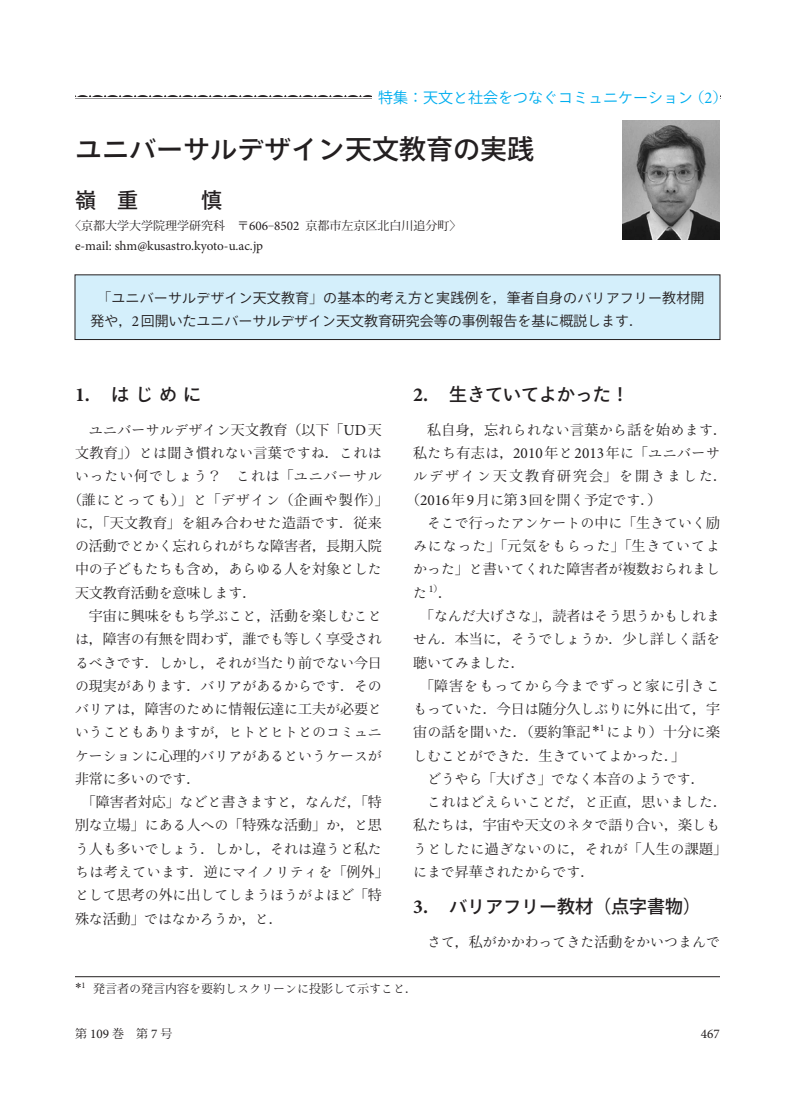
<style>
.page{position:relative;width:795px;height:1115px;background:#fff}
.page>*{position:absolute;margin:0;border:0;box-sizing:border-box;transform-origin:0 0}
.t1{font:500 27px "Ryo Gothic Plus N";color:#231f20}
.t2{font:500 18px "Ryo Gothic Plus N";color:#231f20}
.t3{font:500 18px "Koz Go Pro";color:#231f20}
.t4{font:15px "Ryo Gothic Plus N";color:#00aeef}
.t5{font:13.95px/23.2px "Ryo Text Plus N";color:#231f20;text-align:justify}
.t6{font:13.95px/23.2px "Koz Min Pro";color:#231f20;text-align:center}
.t7{font:13.95px/23.2px "Ryo Gothic Plus N";letter-spacing:.015em;color:#231f20}
.t8{font:13.95px/23.2px "Ryo Text Plus N";letter-spacing:.035em;color:#231f20}
.t9{font:13.95px/23.2px "Koz Min Pro";letter-spacing:.03em;color:#231f20;text-align:center}
.t10{font:13.95px "Ryo Text Plus N";letter-spacing:.03em;color:#231f20}
.t11{font:13.95px "Ryo Text Plus N";letter-spacing:.065em;color:#231f20}
.t12{font:13.95px "Ryo Text Plus N";letter-spacing:.085em;color:#231f20}
.t13{font:13.2px "Minion Pro";letter-spacing:-.005em;color:#231f20}
.t14{font:12px "Koz Min Pro";color:#231f20}
.t15{font:12px "Ryo Text Plus N";color:#231f20}
.s1{font-family:"Koz Go Pro"}
.s2{font-family:"Koz Min Pro"}
.s3{font-family:"Minion Pro";font-size:16.5px}
.s4{font-family:"Minion Pro";font-size:13.2px}
.s5{font-family:"Minion Pro";font-size:15.3px}
.s6{font-family:"Minion Pro";font-weight:700;font-size:19.8px}
.s7{font-family:"Ryo Text Plus N"}
.s8{font-family:"Times New Roman";font-size:15.3px}
.s9{font-family:"Ryo Gothic Plus N"}
.s10{font-family:"Times New Roman";font-size:13.2px}
</style>
<div class="page">
<div style="left:75px;top:274px;width:645px;height:66px;background:#d4effb;border:1px solid #231f20"></div>
<img style="left:622px;top:120px;width:98px;height:119px">
<hr style="left:75px;top:976px;width:645px;height:1px;background:#231f20">
<img style="left:75px;top:95px;width:297px;height:4px">
<p class="t4" style="left:378px;top:88px;width:351px"><span class="s1">特集</span><span class="s2">：</span><span class="s1">天文</span>と<span class="s1">社会</span>をつなぐコミュニケーション<span class="s2">（</span><span class="s3">2</span><span class="s2">）</span></p>
<h1 class="t1" style="left:75px;top:132px;width:460px">ユニバーサルデザイン<span class="s1">天文教育</span>の<span class="s1">実践</span></h1>
<p class="t14" style="left:69px;top:217px;width:394px">〈京都大学大学院理学研究科　〒<span class="s4">606</span>‒<span class="s4">8502</span> 京都市左京区北白川追分町〉</p>
<p class="t13" style="left:75px;top:236px;width:190px">e-mail: shm@kusastro.kyoto-u.ac.jp</p>
<p class="t7" style="left:91px;top:286px;width:615px;text-indent:7px"><span class="s2">「</span>ユニバーサルデザイン<span class="s1">天文教育</span><span class="s2">」</span>の<span class="s1">基本的考</span>え<span class="s1">方</span>と<span class="s1">実践例</span>を<span class="s2">，</span><span class="s1">筆者自身</span>のバリアフリー<span class="s1">教材開発</span>や<span class="s2">，</span><span class="s5">2</span><span class="s1">回開</span>いたユニバーサルデザイン<span class="s1">天文教育研究会等</span>の<span class="s1">事例報告</span>を<span class="s1">基</span>に<span class="s1">概説</span>します<span class="s2">．</span></p>
<p class="t2" style="left:75px;top:383px;width:127px"><span class="s6">1.</span> はじめに</p>
<p class="t5" style="left:75px;top:418px;width:308px;text-indent:14px">ユニバーサルデザイン<span class="s2">天文教育（以下「</span><span class="s5">UD</span><span class="s2">天文教育」）</span>とは<span class="s2">聞</span>き<span class="s2">慣</span>れない<span class="s2">言葉</span>ですね<span class="s2">．</span>これはいったい<span class="s2">何</span>でしょう<span class="s2">？　</span>これは<span class="s2">「</span>ユニバーサル</p>
<p class="t9" style="left:68px;top:487px;width:322px">（誰<span class="s7">にとっても</span>）」<span class="s7">と</span>「<span class="s7">デザイン</span>（企画<span class="s7">や</span>製作）」<span class="s7">に</span>，「天文教育」<span class="s7">を</span>組<span class="s7">み</span>合<span class="s7">わせた</span>造語<span class="s7">です</span>．従来</p>
<p class="t5" style="left:75px;top:534px;width:308px">の<span class="s2">活動</span>でとかく<span class="s2">忘</span>れられがちな<span class="s2">障害者，長期入院中</span>の<span class="s2">子</span>どもたちも<span class="s2">含</span>め<span class="s2">，</span>あらゆる<span class="s2">人</span>を<span class="s2">対象</span>とした</p>
<p class="t6" style="left:75px;top:580px;width:183px">天文教育活動<span class="s7">を</span>意味<span class="s7">します</span>．</p>
<p class="t5" style="left:75px;top:604px;width:308px;text-indent:14px"><span class="s2">宇宙</span>に<span class="s2">興味</span>をもち<span class="s2">学</span>ぶこと<span class="s2">，活動</span>を<span class="s2">楽</span>しむことは<span class="s2">，障害</span>の<span class="s2">有無</span>を<span class="s2">問</span>わず<span class="s2">，誰</span>でも<span class="s2">等</span>しく<span class="s2">享受</span>されるべきです<span class="s2">．</span>しかし<span class="s2">，</span>それが<span class="s2">当</span>たり<span class="s2">前</span>でない<span class="s2">今日</span>の<span class="s2">現実</span>があります<span class="s2">．</span>バリアがあるからです<span class="s2">．</span>そのバリアは<span class="s2">，障害</span>のために<span class="s2">情報伝達</span>に<span class="s2">工夫</span>が<span class="s2">必要</span>ということもありますが<span class="s2">，</span>ヒトとヒトとのコミュニケーションに<span class="s2">心理的</span>バリアがあるというケースが<span class="s2">非常</span>に<span class="s2">多</span>いのです<span class="s2">．</span></p>
<p class="t6" style="left:75px;top:789px;width:308px">「障害者対応」<span class="s7">などと</span>書<span class="s7">きますと</span>，<span class="s7">なんだ</span>，「特別<span class="s7">な</span>立場」<span class="s7">にある</span>人<span class="s7">への</span>「特殊<span class="s7">な</span>活動」<span class="s7">か</span>，<span class="s7">と</span>思</p>
<p class="t5" style="left:75px;top:836px;width:315px;text-align:left">う<span class="s2">人</span>も<span class="s2">多</span>いでしょう<span class="s2">．</span>しかし<span class="s2">，</span>それは<span class="s2">違</span>うと<span class="s2">私</span>たちは<span class="s2">考</span>えています<span class="s2">．逆</span>にマイノリティを<span class="s2">「例外」</span>として<span class="s2">思考</span>の<span class="s2">外</span>に<span class="s2">出</span>してしまうほうがよほど<span class="s2">「特殊</span>な<span class="s2">活動」</span>ではなかろうか<span class="s2">，</span>と<span class="s2">．</span></p>
<p class="t2" style="left:413px;top:383px;width:217px"><span class="s6">2.</span> <span class="s1">生</span>きていてよかった<span class="s1">！</span></p>
<p class="t8" style="left:413px;top:418px;width:315px;text-indent:14px"><span class="s2">私自身，忘</span>れられない<span class="s2">言葉</span>から<span class="s2">話</span>を<span class="s2">始</span>めます<span class="s2">．私</span>たち<span class="s2">有志</span>は<span class="s2">，</span><span class="s5">2010</span><span class="s2">年</span>と<span class="s5">2013</span><span class="s2">年</span>に<span class="s2">「</span>ユニバーサルデザイン<span class="s2">天文教育研究会」</span>を<span class="s2">開</span>きました<span class="s2">．</span></p>
<p class="t6" style="left:406px;top:487px;width:257px">（<span class="s5">2016</span>年<span class="s5">9</span>月<span class="s7">に</span>第<span class="s5">3</span>回<span class="s7">を</span>開<span class="s7">く</span>予定<span class="s7">です</span>．）</p>
<p class="t5" style="left:427px;top:511px;width:294px">そこで<span class="s2">行</span>ったアンケートの<span class="s2">中</span>に<span class="s2">「生</span>きていく<span class="s2">励</span></p>
<p class="t11" style="left:413px;top:537px;width:308px">みになった<span class="s2">」「元気</span>をもらった<span class="s2">」「生</span>きていてよ</p>
<p class="t5" style="left:413px;top:557px;width:308px">かった<span class="s2">」</span>と<span class="s2">書</span>いてくれた<span class="s2">障害者</span>が<span class="s2">複数</span>おられまし</p>
<p class="t5" style="left:413px;top:581px;width:40px">た <sup>1</sup><sup>）</sup><span class="s2">．</span></p>
<p class="t5" style="left:420px;top:604px;width:301px"><span class="s2">「</span>なんだ<span class="s2">大</span>げさな<span class="s2">」，読者</span>はそう<span class="s2">思</span>うかもしれま</p>
<p class="t5" style="left:413px;top:627px;width:308px">せん<span class="s2">．本当</span>に<span class="s2">，</span>そうでしょうか<span class="s2">．少</span>し<span class="s2">詳</span>しく<span class="s2">話</span>を</p>
<p class="t5" style="left:413px;top:650px;width:113px"><span class="s2">聴</span>いてみました<span class="s2">．</span></p>
<p class="t12" style="left:420px;top:677px;width:301px"><span class="s2">「障害</span>をもってから<span class="s2">今</span>までずっと<span class="s2">家</span>に<span class="s2">引</span>きこ</p>
<p class="t5" style="left:413px;top:697px;width:308px">もっていた<span class="s2">．今日</span>は<span class="s2">随分久</span>しぶりに<span class="s2">外</span>に<span class="s2">出</span>て<span class="s2">，宇</span></p>
<p class="t6" style="left:413px;top:720px;width:308px">宙<span class="s7">の</span>話<span class="s7">を</span>聞<span class="s7">いた</span>．（要約筆記<span class="s8">*</span><sup>1</sup><span class="s7">により</span>）十分<span class="s7">に</span>楽</p>
<p class="t5" style="left:413px;top:743px;width:274px">しむことができた<span class="s2">．生</span>きていてよかった<span class="s2">．」</span></p>
<p class="t5" style="left:427px;top:767px;width:279px">どうやら<span class="s2">「大</span>げさ<span class="s2">」</span>でなく<span class="s2">本音</span>のようです<span class="s2">．</span></p>
<p class="t10" style="left:427px;top:793px;width:301px">これはどえらいことだ<span class="s2">，</span>と<span class="s2">正直，思</span>いました<span class="s2">．</span></p>
<p class="t5" style="left:413px;top:813px;width:308px"><span class="s2">私</span>たちは<span class="s2">，宇宙</span>や<span class="s2">天文</span>のネタで<span class="s2">語</span>り<span class="s2">合</span>い<span class="s2">，楽</span>しも</p>
<p class="t10" style="left:413px;top:839px;width:315px">うとしたに<span class="s2">過</span>ぎないのに<span class="s2">，</span>それが<span class="s2">「人生</span>の<span class="s2">課題」</span></p>
<p class="t5" style="left:413px;top:860px;width:183px">にまで<span class="s2">昇華</span>されたからです<span class="s2">．</span></p>
<p class="t3" style="left:413px;top:895px;width:289px"><span class="s6">3.</span> <span class="s9">バリアフリー</span>教材（点字書物）</p>
<p class="t5" style="left:427px;top:929px;width:294px">さて<span class="s2">，私</span>がかかわってきた<span class="s2">活動</span>をかいつまんで</p>
<p class="t15" style="left:75px;top:981px;width:343px"><span class="s10">*</span><sup>1</sup> <span class="s2">発言者</span>の<span class="s2">発言内容</span>を<span class="s2">要約</span>しスクリーンに<span class="s2">投影</span>して<span class="s2">示</span>すこと<span class="s2">．</span></p>
<p class="t14" style="left:75px;top:1024px;width:99px">第 <span class="s4">109</span> 巻　第 <span class="s4">7</span> 号</p>
<p class="t13" style="left:701px;top:1024px;width:21px">467</p>
</div>
